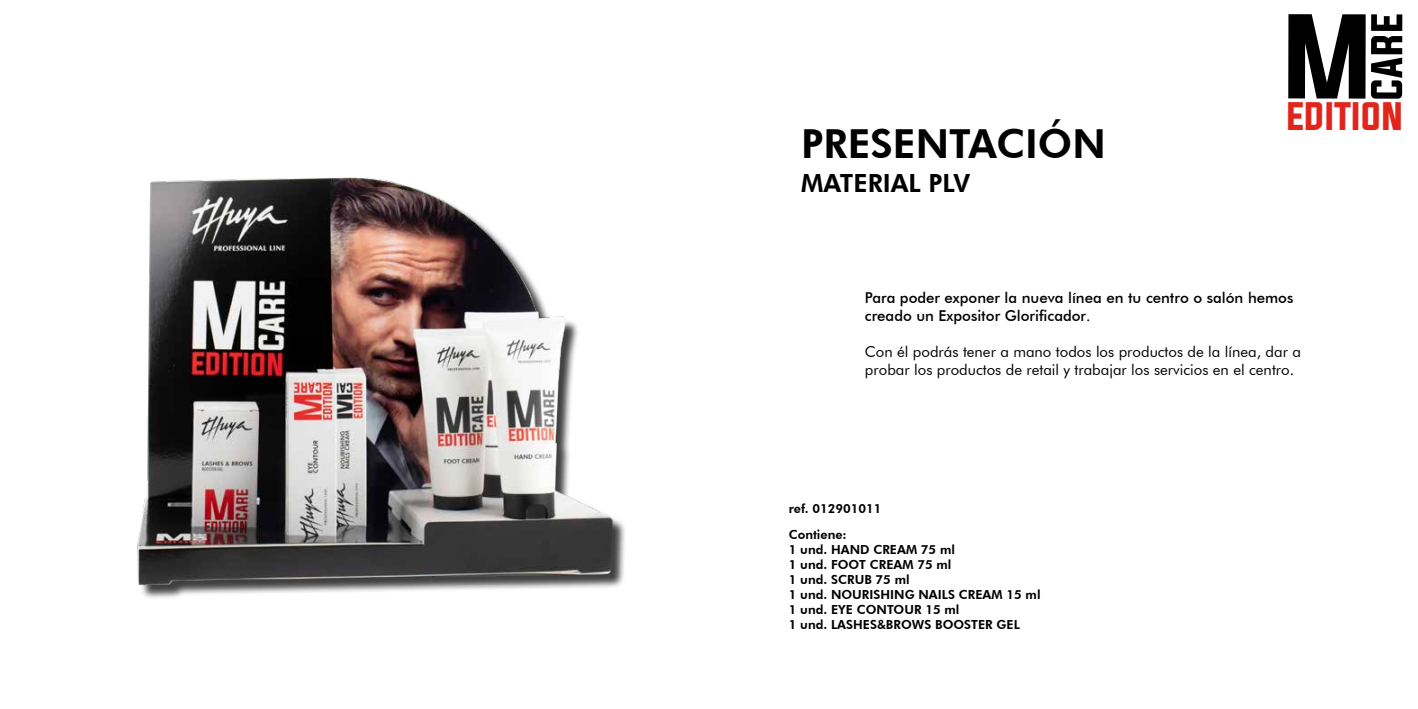
<style>
.page{position:relative;width:1418px;height:709px;background:#fff}
.page>*{position:absolute;margin:0;border:0;box-sizing:border-box;transform-origin:0 0}
.t1{font:800 40px "Futura BT";color:#000}
.t2{font:33.75px "Evogria";letter-spacing:-.005em;color:#e1251b}
.t3{font:800 25px "Futura BT";color:#000}
.t4{font:15px/18px "Futura BT";color:#000}
.t5{font:500 15px/18px "Futura BT";color:#000}
.t6{font:800 12.5px/15px "Futura BT";color:#000}
.s1{font-weight:400}
</style>
<div class="page">
<svg style="left:1288px;top:14px;width:114px;height:85px"></svg>
<img style="left:137px;top:177px;width:488px;height:421px">
<h1 class="t1" style="left:801px;top:119px;width:306px">PRESENTACIÓN</h1>
<h3 class="t3" style="left:801px;top:168px;width:171px">MATERIAL PLV</h3>
<h2 class="t2" style="left:1286px;top:93px;width:119px">EDITION</h2>
<p class="t5" style="left:865px;top:288px;width:430px">Para poder exponer la nueva línea en tu centro o salón hemos creado un Expositor Glorificador<span class="s1">.</span></p>
<p class="t4" style="left:865px;top:342px;width:437px">Con él podrás tener a mano todos los productos de la línea, dar a probar los productos de retail y trabajar los servicios en el centro.</p>
<p class="t6" style="left:788px;top:500px;width:94px">ref. 012901011</p>
<p class="t6" style="left:788px;top:526px;width:253px">Contiene:<br>1 und. HAND CREAM 75 ml<br>1 und. FOOT CREAM 75 ml<br>1 und. SCRUB 75 ml<br>1 und. NOURISHING NAILS CREAM 15 ml<br>1 und. EYE CONTOUR 15 ml<br>1 und. LASHES&amp;BROWS BOOSTER GEL</p>
</div>
